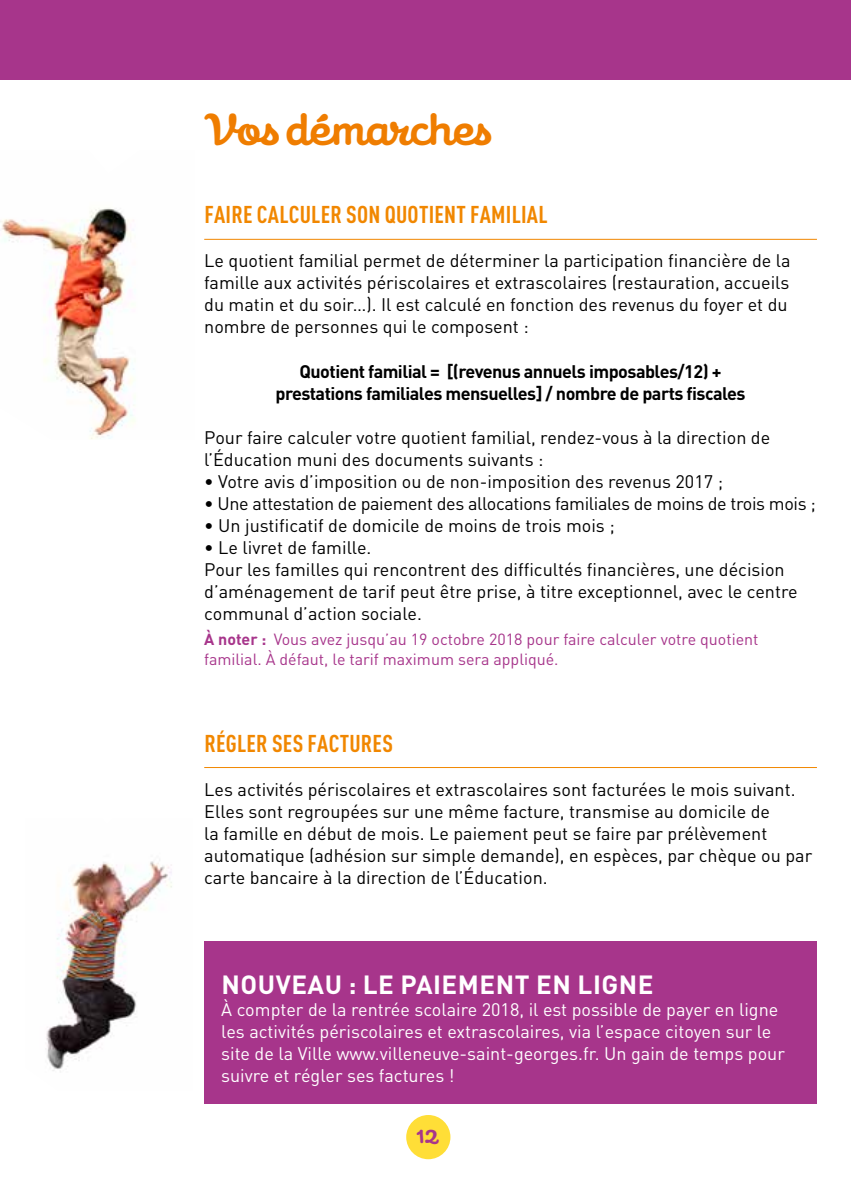
<style>
.page{position:relative;width:851px;height:1191px;background:#fff}
.page>*{position:absolute;margin:0;border:0;box-sizing:border-box;transform-origin:0 0}
.t1{font:700 40px "Galaxie Cassiopeia";letter-spacing:-.04em;color:#ef7d00}
.t2{font:700 26px "DIN Pro";letter-spacing:.02em;color:#fff}
.t3{font:700 condensed 24px "DIN Pro";letter-spacing:.01em;color:#f18700}
.t4{font:700 20px "Galaxie Cassiopeia";color:#a7358b}
.t5{font:18px/22px "DIN Pro";color:#000}
.t6{font:18px/22px "DIN Pro";color:#fff}
.t7{font:700 18px/22px "DIN Pro";letter-spacing:-.03em;color:#000;text-align:center}
.t8{font:18px "DIN Pro";letter-spacing:-.02em;color:#000}
.t9{font:16px/20px "DIN Pro";color:#a7358b}
.s1{font-weight:700}
</style>
<div class="page">
<div style="left:406px;top:1115px;width:44px;height:44px;background:#ffde37;border-radius:50%"></div>
<div style="left:0;top:0;width:840px;height:79px;background:#a7358b"></div>
<div style="left:839px;top:0;width:11px;height:79px;background:#a7358b"></div>
<hr style="left:204px;top:239px;width:612px;height:1px;background:#f18700">
<hr style="left:204px;top:767px;width:612px;height:1px;background:#f18700">
<div style="left:204px;top:941px;width:612px;height:162px;background:#a7358b"></div>
<img style="left:0;top:208px;width:135px;height:231px">
<img style="left:45px;top:861px;width:127px;height:211px">
<h1 class="t1" style="left:204px;top:103px;width:290px">Vos démarches</h1>
<h3 class="t3" style="left:204px;top:197px;width:344px">FAIRE CALCULER SON QUOTIENT FAMILIAL</h3>
<p class="t5" style="left:204px;top:248px;width:588px">Le quotient familial permet de déterminer la participation financière de la famille aux activités périscolaires et extrascolaires (restauration, accueils du matin et du soir…). Il est calculé en fonction des revenus du foyer et du nombre de personnes qui le composent :</p>
<p class="t7" style="left:275px;top:358px;width:471px">Quotient familial = [(revenus annuels imposables/12) + prestations familiales mensuelles] / nombre de parts fiscales</p>
<p class="t5" style="left:204px;top:424px;width:567px">Pour faire calculer votre quotient familial, rendez-vous à la direction de l’Éducation muni des documents suivants :</p>
<p class="t5" style="left:204px;top:468px;width:520px">• Votre avis d’imposition ou de non-imposition des revenus 2017 ;</p>
<p class="t8" style="left:204px;top:489px;width:613px">• Une attestation de paiement des allocations familiales de moins de trois mois ;</p>
<p class="t5" style="left:204px;top:512px;width:412px">• Un justificatif de domicile de moins de trois mois ;</p>
<p class="t5" style="left:204px;top:534px;width:595px">• Le livret de famille.<br>Pour les familles qui rencontrent des difficultés financières, une décision d’aménagement de tarif peut être prise, à titre exceptionnel, avec le centre communal d’action sociale.</p>
<p class="t9" style="left:204px;top:628px;width:555px"><span class="s1">À noter :</span> Vous avez jusqu’au 19 octobre 2018 pour faire calculer votre quotient familial. À défaut, le tarif maximum sera appliqué.</p>
<h3 class="t3" style="left:204px;top:725px;width:190px">RÉGLER SES FACTURES</h3>
<p class="t5" style="left:204px;top:776px;width:609px">Les activités périscolaires et extrascolaires sont facturées le mois suivant.<br>Elles sont regroupées sur une même facture, transmise au domicile de<br>la famille en début de mois. Le paiement peut se faire par prélèvement automatique (adhésion sur simple demande), en espèces, par chèque ou par carte bancaire à la direction de l’Éducation.</p>
<h2 class="t2" style="left:221px;top:962px;width:433px">NOUVEAU : LE PAIEMENT EN LIGNE</h2>
<p class="t6" style="left:221px;top:996px;width:565px">À compter de la rentrée scolaire 2018, il est possible de payer en ligne les activités périscolaires et extrascolaires, via l’espace citoyen sur le site de la Ville www.villeneuve-saint-georges.fr. Un gain de temps pour suivre et régler ses factures !</p>
<p class="t4" style="left:417px;top:1121px;width:24px">12</p>
</div>
